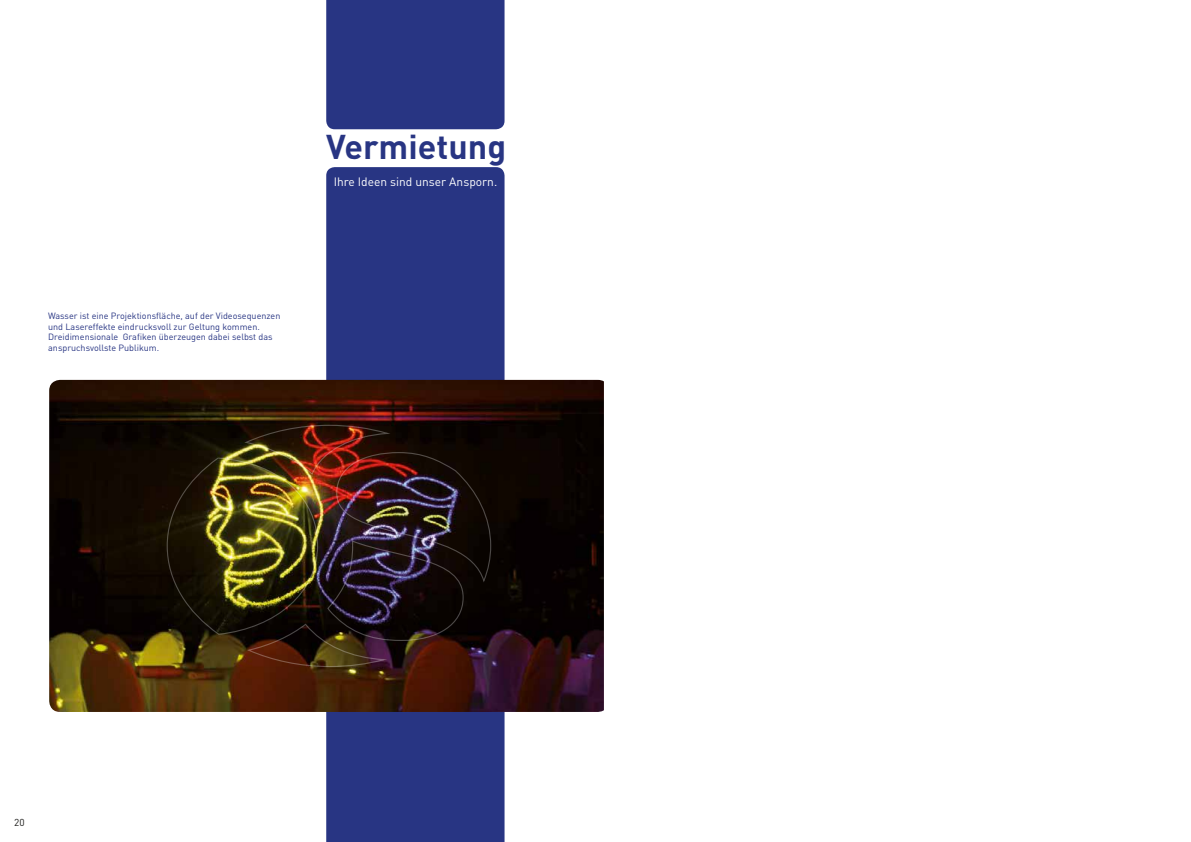
<style>
.page{position:relative;width:1191px;height:842px;background:#fff}
.page>*{position:absolute;margin:0;border:0;box-sizing:border-box;transform-origin:0 0}
.t1{font:700 34px "DIN Pro";color:#283583}
.t2{font:12px "DIN Pro";color:#fff}
.t3{font:10px "DIN Pro";color:#1d1d1b}
.t4{font:9px/10.8px "DIN Pro";color:#283583}
</style>
<div class="page">
<div style="left:326px;top:167px;width:178px;height:675px;background:#283583"></div>
<div style="left:326px;top:0;width:178px;height:129px;background:#283583"></div>
<img style="left:49px;top:380px;width:555px;height:332px">
<img style="left:167px;top:425px;width:324px;height:242px">
<p class="t1" style="left:326px;top:123px;width:182px">Vermietung</p>
<p class="t2" style="left:334px;top:173px;width:165px">Ihre Ideen sind unser Ansporn.</p>
<p class="t4" style="left:48px;top:310px;width:234px">Wasser ist eine Projektionsfläche, auf der Videosequenzen und Lasereffekte eindrucksvoll zur Geltung kommen.<br>Dreidimensionale Grafiken überzeugen dabei selbst das anspruchsvollste Publikum.</p>
<p class="t3" style="left:14px;top:816px;width:12px">20</p>
</div>
